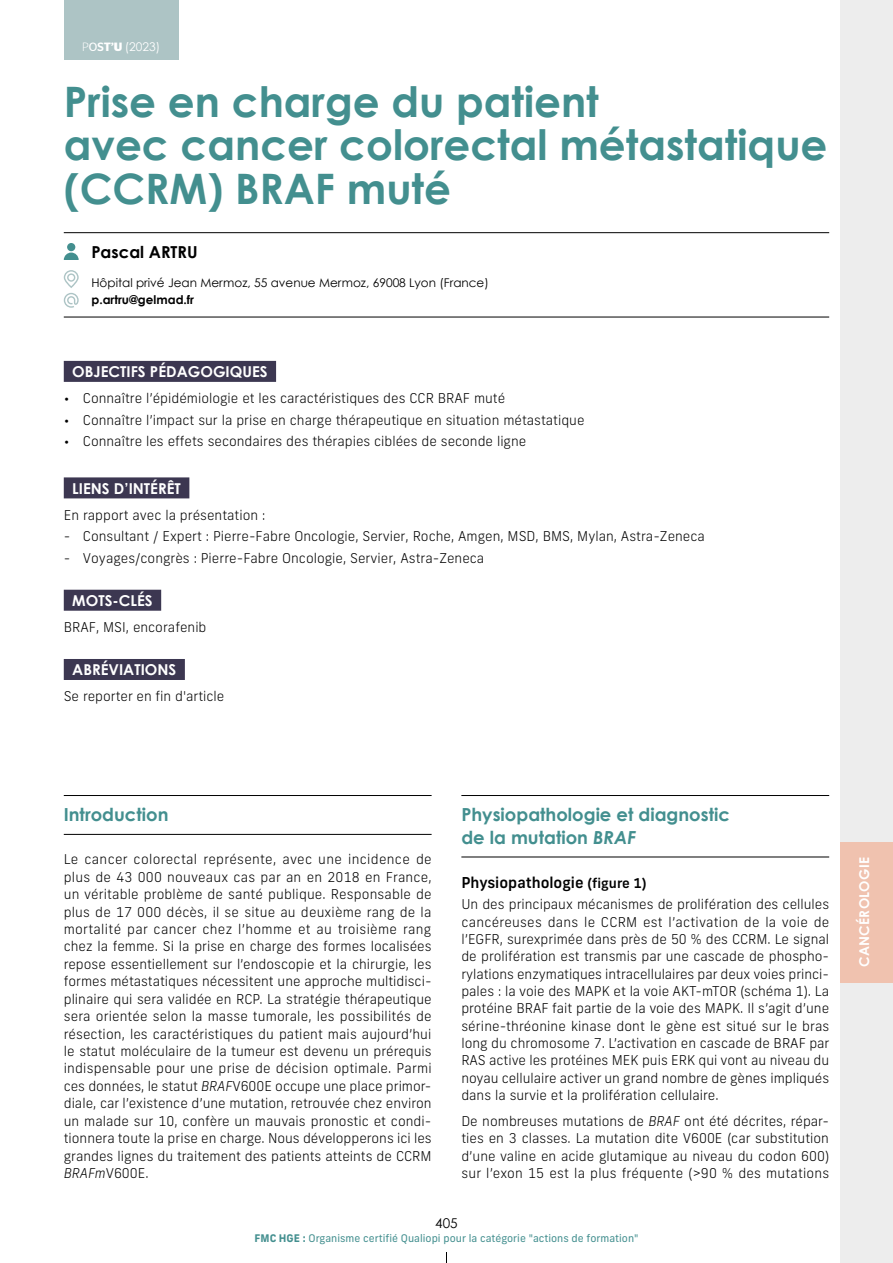
<style>
.page{position:relative;width:893px;height:1263px;background:#fff}
.page>*{position:absolute;margin:0;border:0;box-sizing:border-box;transform-origin:0 0}
.t1{font:700 42px/43.5px "Century Gothic";color:#438f8f}
.t2{font:700 18px/22.6px "Century Gothic";color:#438f8f}
.t3{font:700 16.5px "Century Gothic";color:#000}
.t4{font:700 15px "Century Gothic";color:#fff}
.t5{font:500 15px "New Frank";color:#000}
.t6{font:300 13.5px/17.4px "New Frank";color:#000;text-align:justify}
.t7{font:700 13.5px "Century Gothic";letter-spacing:.02em;color:#fff}
.t8{font:13.5px "Century Gothic";color:#000}
.t9{font:12px "Century Gothic";color:#000}
.t10{font:700 12px "Century Gothic";color:#000}
.t11{font:12px "Century Gothic";color:#fff}
.t12{font:10.5px "New Frank";color:#438f8f}
.s1{font-family:"Stag Sans";font-weight:300}
.s2{font-family:"Stag Sans"}
.s3{font-family:"Stag Sans";font-weight:500}
.s4{font-family:"Stag Sans";font-weight:600}
.s5{font-family:"Stag Sans";font-weight:700}
.s6{font-style:italic}
.s7{font-size:13.5px}
.s8{font-weight:700}
</style>
<div class="page">
<div style="left:840px;top:0;width:53px;height:1263px;background:#ededed"></div>
<div style="left:64px;top:0;width:115px;height:60px;background:#adc4c5"></div>
<div style="left:840px;top:842px;width:53px;height:140px;background:#f0c2af"></div>
<hr style="left:64px;top:232px;width:765px;height:1px;background:#000">
<hr style="left:64px;top:317px;width:765px;height:1px;background:#000">
<div style="left:64px;top:361px;width:212px;height:21px;background:#3c3751"></div>
<div style="left:64px;top:477px;width:125px;height:21px;background:#3c3751"></div>
<div style="left:64px;top:590px;width:97px;height:21px;background:#3c3751"></div>
<div style="left:64px;top:659px;width:121px;height:21px;background:#3c3751"></div>
<svg style="left:64px;top:243px;width:15px;height:17px"></svg>
<svg style="left:64px;top:270px;width:15px;height:38px"></svg>
<hr style="left:64px;top:795px;width:368px;height:1px;background:#000">
<hr style="left:64px;top:834px;width:368px;height:1px;background:#000">
<hr style="left:461px;top:795px;width:368px;height:1px;background:#000">
<hr style="left:461px;top:857px;width:368px;height:1px;background:#000">
<p class="t11" style="left:82px;top:38px;width:79px"><span class="s1">P</span><span class="s2">O</span><span class="s3">S</span><span class="s4">T’</span><span class="s5">U</span> (2023)</p>
<h1 class="t1" style="left:64px;top:78px;width:765px">Prise en charge du patient<br>avec cancer colorectal métastatique (CCRM) BRAF muté</h1>
<p class="t3" style="left:91px;top:240px;width:108px">Pascal ARTRU</p>
<p class="t9" style="left:91px;top:275px;width:399px">Hôpital privé Jean Mermoz, 55 avenue Mermoz, 69008 Lyon (France)</p>
<p class="t10" style="left:91px;top:290px;width:104px">p.artru@gelmad.fr</p>
<p class="t4" style="left:72px;top:360px;width:197px">OBJECTIFS PÉDAGOGIQUES</p>
<p class="t6" style="left:64px;top:389px;width:443px">• Connaître l’épidémiologie et les caractéristiques des CCR BRAF muté</p>
<p class="t6" style="left:64px;top:411px;width:522px">• Connaître l’impact sur la prise en charge thérapeutique en situation métastatique</p>
<p class="t6" style="left:64px;top:432px;width:464px">• Connaître les effets secondaires des thérapies ciblées de seconde ligne</p>
<p class="t4" style="left:72px;top:477px;width:110px">LIENS D’INTÉRÊT</p>
<p class="t6" style="left:64px;top:506px;width:203px">En rapport avec la présentation :</p>
<p class="t6" style="left:64px;top:527px;width:643px">- Consultant / Expert : Pierre-Fabre Oncologie, Servier, Roche, Amgen, MSD, BMS, Mylan, Astra-Zeneca</p>
<p class="t6" style="left:64px;top:549px;width:422px">- Voyages/congrès : Pierre-Fabre Oncologie, Servier, Astra-Zeneca</p>
<p class="t4" style="left:72px;top:589px;width:82px">MOTS-CLÉS</p>
<p class="t6" style="left:64px;top:618px;width:144px">BRAF, MSI, encorafenib</p>
<p class="t4" style="left:72px;top:658px;width:106px">ABRÉVIATIONS</p>
<p class="t6" style="left:64px;top:687px;width:162px">Se reporter en fin d'article</p>
<h2 class="t2" style="left:64px;top:803px;width:106px">Introduction</h2>
<p class="t6" style="left:64px;top:851px;width:369px">Le cancer colorectal représente, avec une incidence de plus de 43 000 nouveaux cas par an en 2018 en France, un véritable problème de santé publique. Responsable de plus de 17 000 décès, il se situe au deuxième rang de la mortalité par cancer chez l’homme et au troisième rang chez la femme. Si la prise en charge des formes localisées repose essentiellement sur l’endoscopie et la chirurgie, les formes métastatiques nécessitent une approche multidisci&shy;plinaire qui sera validée en RCP. La stratégie thérapeutique sera orientée selon la masse tumorale, les possibilités de résection, les caractéristiques du patient mais aujourd’hui le statut moléculaire de la tumeur est devenu un prérequis indispensable pour une prise de décision optimale. Parmi ces données, le statut <span class="s6">BRAF</span>V600E occupe une place primor&shy;diale, car l’existence d’une mutation, retrouvée chez environ un malade sur 10, confère un mauvais pronostic et condi&shy;tionnera toute la prise en charge. Nous développerons ici les grandes lignes du traitement des patients atteints de CCRM <span class="s6">BRAFm</span>V600E.</p>
<h2 class="t2" style="left:461px;top:803px;width:270px">Physiopathologie et diagnostic de la mutation <span class="s6">BRAF</span></h2>
<p class="t5" style="left:461px;top:872px;width:187px">Physiopathologie <span class="s7">(figure 1)</span></p>
<p class="t6" style="left:461px;top:896px;width:370px">Un des principaux mécanismes de prolifération des cellules cancéreuses dans le CCRM est l’activation de la voie de l’EGFR, surexprimée dans près de 50 % des CCRM. Le signal de prolifération est transmis par une cascade de phospho&shy;rylations enzymatiques intracellulaires par deux voies princi&shy;pales : la voie des MAPK et la voie AKT-mTOR (schéma 1). La protéine BRAF fait partie de la voie des MAPK. Il s’agit d’une sérine-thréonine kinase dont le gène est situé sur le bras long du chromosome 7. L’activation en cascade de BRAF par RAS active les protéines MEK puis ERK qui vont au niveau du noyau cellulaire activer un grand nombre de gènes impliqués dans la survie et la prolifération cellulaire.</p>
<p class="t6" style="left:461px;top:1112px;width:369px">De nombreuses mutations de <span class="s6">BRAF</span> ont été décrites, répar&shy;ties en 3 classes. La mutation dite V600E (car substitution d’une valine en acide glutamique au niveau du codon 600) sur l’exon 15 est la plus fréquente (&gt;90 % des mutations</p>
<p class="t8" style="left:435px;top:1214px;width:24px">405</p>
<p class="t12" style="left:255px;top:1232px;width:385px"><span class="s8">FMC HGE :</span> Organisme certifié Qualiopi pour la catégorie "actions de formation"</p>
<p class="t7" style="left:854px;top:967px;width:111px;rotate:-90deg">CANCÉROLOGIE</p>
</div>
